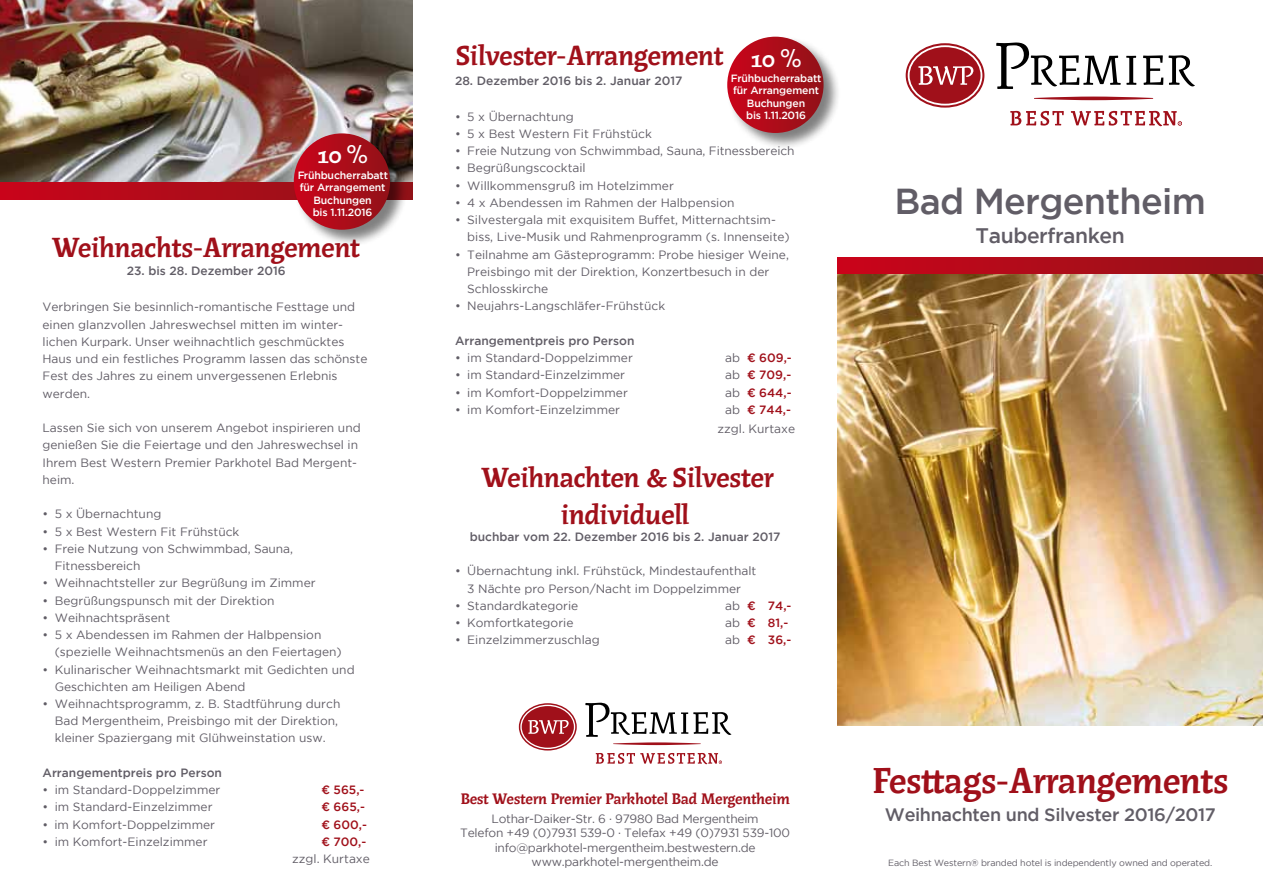
<style>
.page{position:relative;width:1263px;height:893px;background:#fff}
.page>*{position:absolute;margin:0;border:0;box-sizing:border-box;transform-origin:0 0}
.t1{font:39px "Rayuela Negra";letter-spacing:-.025em;color:#a0101a}
.t2{font:500 36px "Gotham";letter-spacing:-.02em;color:#615d66}
.t3{font:30px/36px "Rayuela Negra";letter-spacing:-.02em;color:#a0101a;text-align:center}
.t4{font:25.2px "Rayuela Negra";color:#fff}
.t5{font:500 21px "Gotham";letter-spacing:-.02em;color:#615d66}
.t6{font:500 18px "Gotham";letter-spacing:-.02em;color:#615d66}
.t7{font:16.5px "Rayuela Negra";letter-spacing:-.025em;color:#a0101a}
.t8{font:12px/17.2px "Gotham";color:#615d66}
.t9{font:12px/14.4px "Gotham";letter-spacing:-.02em;color:#615d66;text-align:center}
.t10{font:500 12px "Gotham";color:#615d66}
.t11{font:500 12px "Gotham";color:#a0101a}
.t12{font:500 10.5px/12.5px "Gotham";letter-spacing:-.015em;color:#fff;text-align:center}
.t13{font:9px "Gotham";letter-spacing:-.015em;color:#615d66}
.s1{font-weight:400;color:#615d66}
.s2{font-weight:500;color:#a0101a}
</style>
<div class="page">
<svg style="left:906px;top:43px;width:78px;height:65px"></svg>
<svg style="left:908px;top:45px;width:74px;height:61px"></svg>
<svg style="left:1143px;top:55px;width:52px;height:32px"></svg>
<svg style="left:996px;top:43px;width:140px;height:46px"></svg>
<svg style="left:1034px;top:97px;width:119px;height:3px"></svg>
<svg style="left:1010px;top:111px;width:54px;height:15px"></svg>
<svg style="left:1071px;top:111px;width:111px;height:15px"></svg>
<div style="left:838px;top:257px;width:425px;height:17px;background:linear-gradient(to right,#ca041b,#921218)"></div>
<img style="left:838px;top:274px;width:425px;height:451px">
<img style="left:0;top:0;width:412px;height:183px">
<svg style="left:0;top:183px;width:412px;height:17px"></svg>
<svg style="left:519px;top:703px;width:58px;height:47px"></svg>
<svg style="left:520px;top:705px;width:55px;height:44px"></svg>
<svg style="left:585px;top:703px;width:146px;height:42px"></svg>
<svg style="left:596px;top:753px;width:126px;height:11px"></svg>
<div style="left:726px;top:36px;width:115px;height:114px;background:#000;opacity:.5"></div>
<div style="left:727px;top:37px;width:96px;height:96px;background:linear-gradient(to right,#cb071d,#921117);border-radius:48px"></div>
<div style="left:293px;top:132px;width:114px;height:115px;background:#000;opacity:.5"></div>
<div style="left:294px;top:133px;width:96px;height:97px;background:linear-gradient(to right,#cb061c,#901218);border-radius:48px"></div>
<h3 class="t4" style="left:317px;top:142px;width:53px">10 %</h3>
<p class="t12" style="left:297px;top:168px;width:92px">Frühbucherrabatt für Arrangement<br>Buchungen<br>bis 1.11.2016</p>
<h3 class="t3" style="left:52px;top:229px;width:310px">Weihnachts-Arrangement</h3>
<p class="t10" style="left:127px;top:264px;width:160px">23. bis 28. Dezember 2016</p>
<p class="t8" style="left:43px;top:298px;width:326px">Verbringen Sie besinnlich-romantische Festtage und einen glanzvollen Jahreswechsel mitten im winter&shy;lichen Kurpark. Unser weihnachtlich geschmücktes Haus und ein festliches Programm lassen das schönste Fest des Jahres zu einem unvergessenen Erlebnis werden.</p>
<p class="t8" style="left:43px;top:419px;width:320px">Lassen Sie sich von unserem Angebot inspirieren und genießen Sie die Feiertage und den Jahreswechsel in Ihrem Best Western Premier Parkhotel Bad Mergent&shy;heim.</p>
<p class="t8" style="left:43px;top:505px;width:120px">• 5 x Übernachtung</p>
<p class="t8" style="left:43px;top:522px;width:198px">• 5 x Best Western Fit Frühstück</p>
<p class="t8" style="left:55px;top:540px;width:240px;text-indent:-12px">• Freie Nutzung von Schwimmbad, Sauna,<br>Fitnessbereich</p>
<p class="t8" style="left:43px;top:574px;width:275px">• Weihnachtsteller zur Begrüßung im Zimmer</p>
<p class="t8" style="left:43px;top:591px;width:233px">• Begrüßungspunsch mit der Direktion</p>
<p class="t8" style="left:43px;top:609px;width:129px">• Weihnachtspräsent</p>
<p class="t8" style="left:55px;top:626px;width:288px;text-indent:-12px">• 5 x Abendessen im Rahmen der Halbpension (spezielle Weihnachtsmenüs an den Feiertagen)</p>
<p class="t8" style="left:55px;top:660px;width:301px;text-indent:-12px">• Kulinarischer Weihnachtsmarkt mit Gedichten und<br>Geschichten am Heiligen Abend</p>
<p class="t8" style="left:55px;top:695px;width:287px;text-indent:-12px">• Weihnachtsprogramm, z. B. Stadtführung durch<br>Bad Mergentheim, Preisbingo mit der Direktion, kleiner Spaziergang mit Glühweinstation usw.</p>
<p class="t10" style="left:43px;top:766px;width:181px">Arrangementpreis pro Person</p>
<p class="t8" style="left:43px;top:781px;width:179px">• im Standard-Doppelzimmer</p>
<p class="t11" style="left:322px;top:783px;width:44px">¤ 565,-</p>
<p class="t8" style="left:43px;top:798px;width:172px">• im Standard-Einzelzimmer</p>
<p class="t11" style="left:322px;top:800px;width:45px">¤ 665,-</p>
<p class="t8" style="left:43px;top:816px;width:174px">• im Komfort-Doppelzimmer</p>
<p class="t11" style="left:322px;top:818px;width:47px">¤ 600,-</p>
<p class="t8" style="left:43px;top:833px;width:167px">• im Komfort-Einzelzimmer</p>
<p class="t11" style="left:322px;top:835px;width:46px">¤ 700,-</p>
<p class="t8" style="left:292px;top:850px;width:79px">zzgl. Kurtaxe</p>
<h3 class="t3" style="left:455px;top:38px;width:271px">Silvester-Arrangement</h3>
<p class="t10" style="left:455px;top:74px;width:229px">28. Dezember 2016 bis 2. Januar 2017</p>
<p class="t8" style="left:455px;top:108px;width:120px">• 5 x Übernachtung</p>
<p class="t8" style="left:455px;top:125px;width:198px">• 5 x Best Western Fit Frühstück</p>
<p class="t8" style="left:455px;top:142px;width:341px">• Freie Nutzung von Schwimmbad, Sauna, Fitnessbereich</p>
<p class="t8" style="left:455px;top:159px;width:132px">• Begrüßungscocktail</p>
<p class="t8" style="left:455px;top:177px;width:220px">• Willkommensgruß im Hotelzimmer</p>
<p class="t8" style="left:455px;top:194px;width:281px">• 4 x Abendessen im Rahmen der Halbpension</p>
<p class="t8" style="left:467px;top:211px;width:324px;text-indent:-12px">• Silvestergala mit exquisitem Buffet, Mitternachtsim&shy;biss, Live-Musik und Rahmenprogramm (s. Innenseite)</p>
<p class="t8" style="left:467px;top:246px;width:323px;text-indent:-12px">• Teilnahme am Gästeprogramm: Probe hiesiger Weine,<br>Preisbingo mit der Direktion, Konzertbesuch in der<br>Schlosskirche</p>
<p class="t8" style="left:455px;top:297px;width:212px">• Neujahrs-Langschläfer-Frühstück</p>
<p class="t10" style="left:455px;top:334px;width:181px">Arrangementpreis pro Person</p>
<p class="t8" style="left:455px;top:349px;width:179px">• im Standard-Doppelzimmer</p>
<p class="t11" style="left:725px;top:351px;width:68px"><span class="s1">ab</span> ¤ 609,-</p>
<p class="t8" style="left:455px;top:366px;width:172px">• im Standard-Einzelzimmer</p>
<p class="t11" style="left:725px;top:368px;width:68px"><span class="s1">ab</span> ¤ 709,-</p>
<p class="t8" style="left:455px;top:384px;width:174px">• im Komfort-Doppelzimmer</p>
<p class="t11" style="left:725px;top:386px;width:68px"><span class="s1">ab</span> ¤ 644,-</p>
<p class="t8" style="left:455px;top:401px;width:167px">• im Komfort-Einzelzimmer</p>
<p class="t8" style="left:717px;top:400px;width:79px;line-height:18.8px;text-align:center">ab <span class="s2">¤ 744,- </span>zzgl. Kurtaxe</p>
<h3 class="t3" style="left:481px;top:460px;width:295px">Weihnachten &amp; Silvester individuell</h3>
<p class="t10" style="left:470px;top:530px;width:312px">buchbar vom 22. Dezember 2016 bis 2. Januar 2017</p>
<p class="t8" style="left:455px;top:562px;width:303px;text-align:center">• Übernachtung inkl. Frühstück, Mindestaufenthalt<br>3 Nächte pro Person/Nacht im Doppelzimmer</p>
<p class="t8" style="left:455px;top:597px;width:125px">• Standardkategorie</p>
<p class="t11" style="left:725px;top:599px;width:68px"><span class="s1">ab</span> ¤ 74,-</p>
<p class="t8" style="left:455px;top:614px;width:120px">• Komfortkategorie</p>
<p class="t11" style="left:725px;top:616px;width:65px"><span class="s1">ab</span> ¤ 81,-</p>
<p class="t8" style="left:455px;top:631px;width:146px">• Einzelzimmerzuschlag</p>
<p class="t11" style="left:725px;top:633px;width:68px"><span class="s1">ab</span> ¤ 36,-</p>
<h3 class="t4" style="left:750px;top:45px;width:53px">10 %</h3>
<p class="t12" style="left:731px;top:72px;width:92px">Frühbucherrabatt für Arrangement<br>Buchungen<br>bis 1.11.2016</p>
<h3 class="t7" style="left:460px;top:789px;width:331px">Best Western Premier Parkhotel Bad Mergentheim</h3>
<p class="t9" style="left:460px;top:811px;width:331px">Lothar-Daiker-Str. 6 · 97980 Bad Mergentheim<br>Telefon +49 (0)7931 539-0 · Telefax +49 (0)7931 539-100 info@parkhotel-mergentheim.bestwestern.de www.parkhotel-mergentheim.de</p>
<h2 class="t2" style="left:894px;top:181px;width:313px">Bad Mergentheim</h2>
<h3 class="t5" style="left:976px;top:224px;width:151px">Tauberfranken</h3>
<h1 class="t1" style="left:872px;top:759px;width:359px">Festtags-Arrangements</h1>
<h3 class="t6" style="left:885px;top:805px;width:332px">Weihnachten und Silvester 2016/2017</h3>
<p class="t13" style="left:888px;top:858px;width:326px">Each Best Western® branded hotel is independently owned and operated.</p>
</div>
